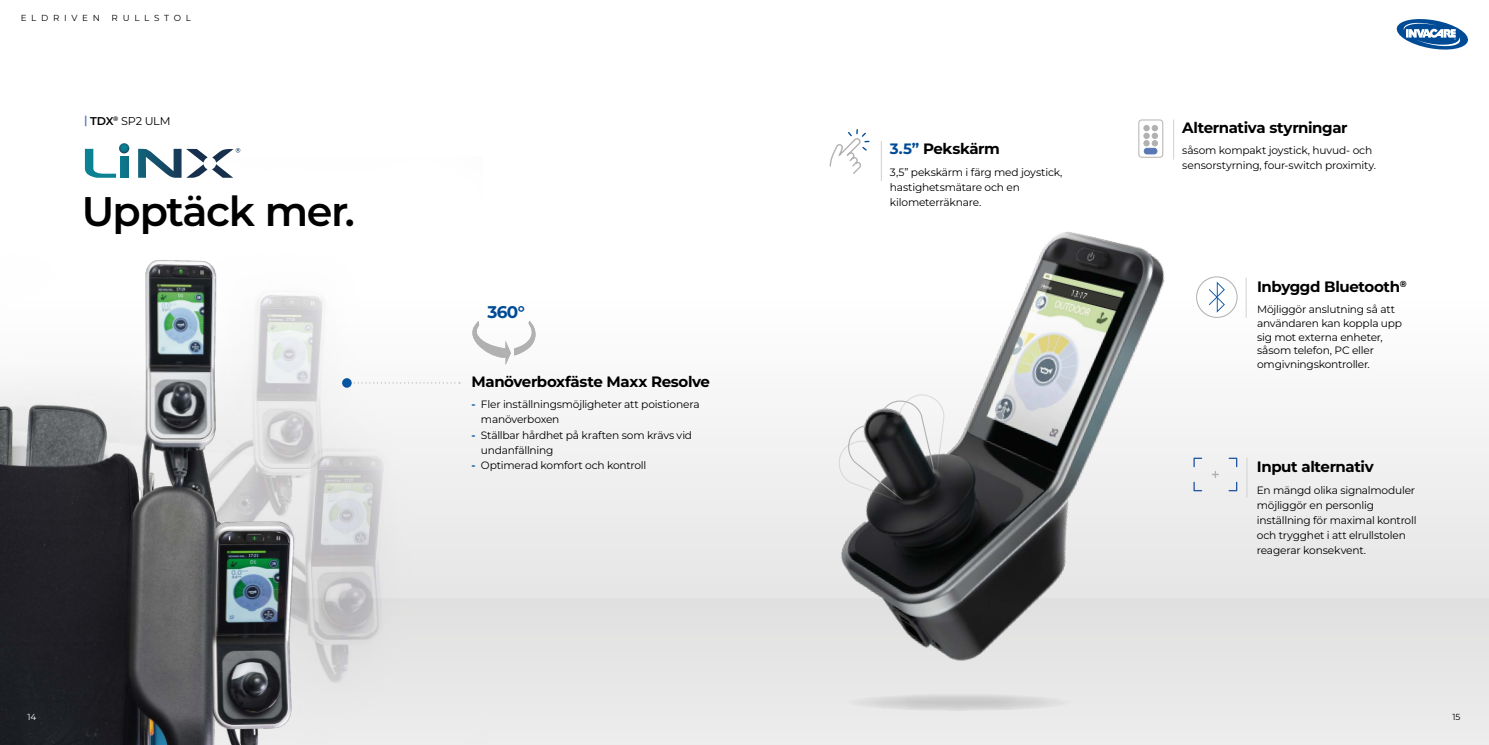
<style>
.page{position:relative;width:1489px;height:745px;background:#fff}
.page>*{position:absolute;margin:0;border:0;box-sizing:border-box;transform-origin:0 0}
.t1{font:600 41.25px "Montserrat";letter-spacing:-.035em;color:#000}
.t2{font:700 16.88px "Montserrat";color:#004b96}
.t3{font:700 15px "Montserrat";letter-spacing:-.025em;color:#000}
.t4{font:11.25px "Montserrat";letter-spacing:-.015em;color:#000}
.t5{font:10.62px/15px "Montserrat";letter-spacing:-.02em;color:#000}
.t6{font:8.75px "Montserrat";letter-spacing:.54em;color:#000}
.t7{font:8.75px "Montserrat";color:#fff}
.s1{font-weight:600;color:#597abc}
.s2{font-weight:600}
.s3{font-weight:700;color:#0755a0}
.s4{color:#004b96}
</style>
<div class="page">
<div style="left:485px;top:598px;width:1003px;height:146px;background:#e8e7e7"></div>
<div style="left:0;top:297px;width:1488px;height:301px;background:#f2f2f2"></div>
<img style="left:0;top:156px;width:485px;height:588px">
<hr style="left:1173px;top:119px;width:1px;height:40px;background:#d1d0d3">
<hr style="left:881px;top:141px;width:1px;height:40px;background:#d1d0d3">
<hr style="left:1245px;top:277px;width:1px;height:40px;background:#d1d0d3">
<img style="left:774px;top:231px;width:441px;height:491px">
<svg style="left:844px;top:693px;width:230px;height:17px;background:#d7d7d7"></svg>
<svg style="left:837px;top:389px;width:108px;height:116px"></svg>
<hr style="left:1246px;top:457px;width:1px;height:40px;background:#d1d0d3">
<svg style="left:1396px;top:19px;width:72px;height:31px"></svg>
<svg style="left:351px;top:382px;width:109px;height:1px"></svg>
<div style="left:342px;top:378px;width:9px;height:9px;background:#0755a0;border-radius:50%"></div>
<div style="left:1138px;top:120px;width:24px;height:37px;border:1px solid #b3b2b2;border-radius:3px"></div>
<div style="left:1144px;top:148px;width:12px;height:6px;background:#5777b5;border-radius:3px"></div>
<div style="left:1143px;top:148px;width:14px;height:6px;border:1px solid #5777b5;border-radius:3px"></div>
<svg style="left:1143px;top:125px;width:14px;height:21px"></svg>
<svg style="left:829px;top:129px;width:41px;height:45px"></svg>
<svg style="left:1195px;top:276px;width:42px;height:42px"></svg>
<svg style="left:1193px;top:457px;width:9px;height:10px"></svg>
<svg style="left:1193px;top:481px;width:9px;height:10px"></svg>
<svg style="left:1228px;top:457px;width:9px;height:10px"></svg>
<svg style="left:1228px;top:481px;width:9px;height:10px"></svg>
<svg style="left:1211px;top:470px;width:7px;height:7px"></svg>
<svg style="left:472px;top:320px;width:64px;height:45px"></svg>
<svg style="left:85px;top:143px;width:44px;height:35px"></svg>
<div style="left:120px;top:156px;width:8px;height:22px;background:#0d7489"></div>
<svg style="left:138px;top:148px;width:102px;height:30px"></svg>
<p class="t6" style="left:21px;top:12px;width:81px">ELDRIVEN</p>
<p class="t6" style="left:112px;top:12px;width:81px">RULLSTOL</p>
<p class="t4" style="left:84px;top:113px;width:88px"><span class="s1">|</span> <span class="s2">TDX</span><sup>®</sup> SP2 ULM</p>
<h1 class="t1" style="left:82px;top:182px;width:275px">Upptäck mer.</h1>
<h2 class="t2" style="left:487px;top:299px;width:39px">360°</h2>
<h3 class="t3" style="left:471px;top:370px;width:240px">Manöverboxfäste Maxx Resolve</h3>
<p class="t5" style="left:481px;top:396px;width:220px;text-indent:-9px"><span class="s3">-</span> Fler inställningsmöjligheter att poistionera manöverboxen</p>
<p class="t5" style="left:481px;top:426px;width:213px;text-indent:-9px"><span class="s3">-</span> Ställbar hårdhet på kraften som krävs vid undanfällning</p>
<p class="t5" style="left:471px;top:456px;width:176px"><span class="s3">-</span> Optimerad komfort och kontroll</p>
<h3 class="t3" style="left:889px;top:138px;width:111px"><span class="s4">3.5”</span> Pekskärm</h3>
<p class="t5" style="left:889px;top:164px;width:174px">3,5” pekskärm i färg med joystick, hastighetsmätare och en kilometerräknare.</p>
<h3 class="t3" style="left:1182px;top:116px;width:167px">Alternativa styrningar</h3>
<p class="t5" style="left:1182px;top:142px;width:195px">såsom kompakt joystick, huvud- och sensorstyrning, four-switch proximity.</p>
<h3 class="t3" style="left:1256px;top:276px;width:151px">Inbyggd Bluetooth<sup>®</sup></h3>
<p class="t5" style="left:1256px;top:302px;width:146px;line-height:13.8px">Möjliggör anslutning så att användaren kan koppla upp sig mot externa enheter, såsom telefon, PC eller omgivningskontroller.</p>
<h3 class="t3" style="left:1256px;top:456px;width:118px">Input alternativ</h3>
<p class="t5" style="left:1256px;top:481px;width:161px">En mängd olika signalmoduler möjliggör en personlig inställning för maximal kontroll och trygghet i att elrullstolen reagerar konsekvent.</p>
<p class="t7" style="left:28px;top:710px;width:10px">14</p>
<p class="t6" style="left:1452px;top:710px;width:9px">15</p>
</div>
